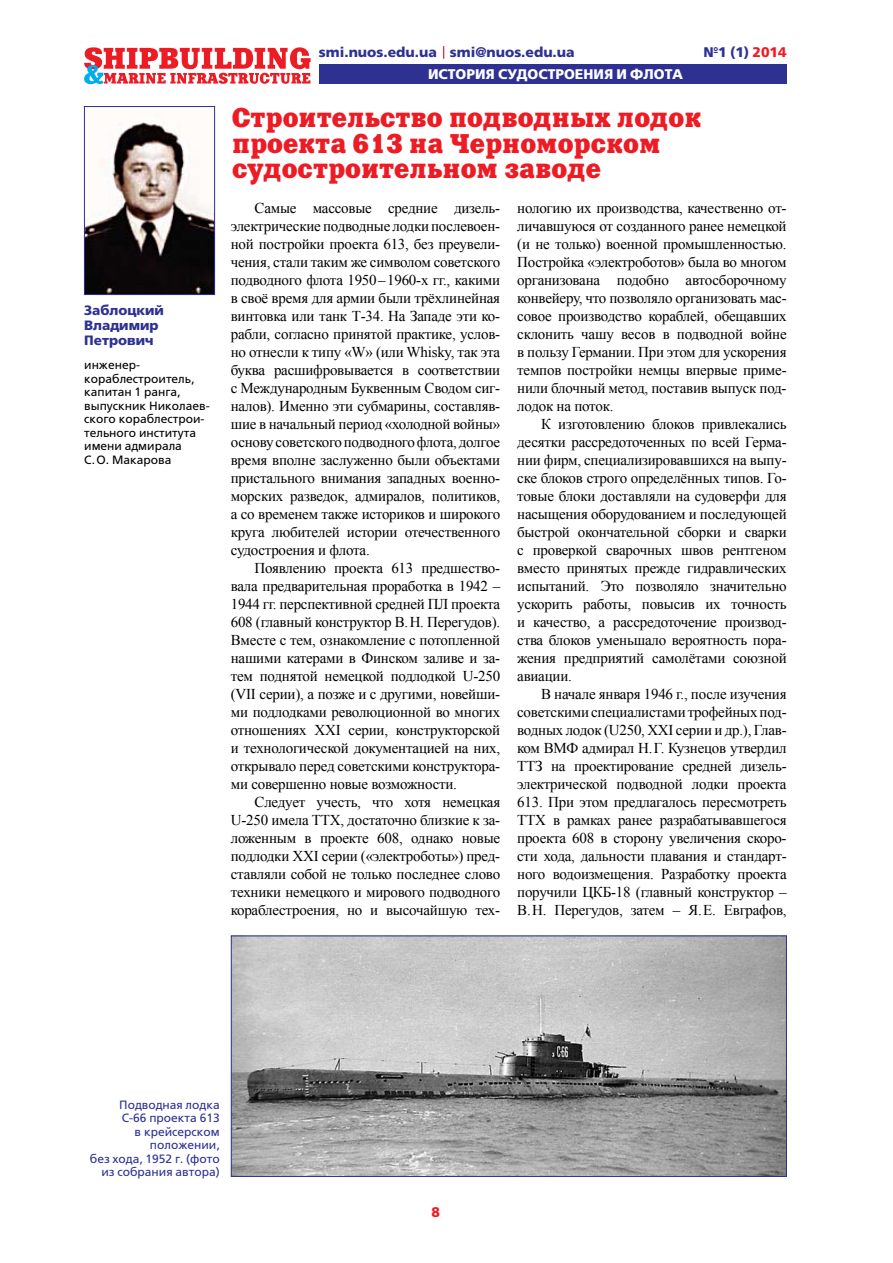
<style>
.page{position:relative;width:893px;height:1263px;background:#fff}
.page>*{position:absolute;margin:0;border:0;box-sizing:border-box;transform-origin:0 0}
.t1{font:27px/25.5px "Xenia C";color:#ed1c24}
.t2{font:15px/18px "Times New Roman";letter-spacing:-.015em;color:#000;text-align:justify}
.t3{font:13.95px "Free Set Bold C";color:#2e3192}
.t4{font:13.95px "Free Set Bold C";color:#fff}
.t5{font:13.95px "Free Set Bold C";color:#ed1c24}
.t6{font:13.5px/15px "Free Set Bold C";color:#2e3192}
.t7{font:12px/13.5px "Free Set C";color:#000}
.t8{font:12px/13.5px "Free Set C";color:#2e3192;text-align:right}
.s1{color:#ed1c24}
</style>
<div class="page">
<svg style="left:84px;top:47px;width:227px;height:38px"></svg>
<div style="left:319px;top:64px;width:468px;height:19px;background:#2e3192"></div>
<svg style="left:443px;top:46px;width:1px;height:13px"></svg>
<img style="left:86px;top:122px;width:127px;height:171px">
<div style="left:84px;top:106px;width:131px;height:189px;border:1px solid #2e3192"></div>
<img style="left:233px;top:937px;width:552px;height:238px">
<div style="left:231px;top:935px;width:556px;height:242px;border:1px solid #2e3192"></div>
<p class="t6" style="left:84px;top:302px;width:81px">Заблоцкий<br>Владимир<br>Петрович</p>
<p class="t7" style="left:84px;top:359px;width:127px">инженер&shy;кораблестроитель, капитан 1 ранга, выпускник Николаев&shy;ского кораблестрои&shy;тельного института имени адмирала<br>С.О. Макарова</p>
<p class="t3" style="left:319px;top:44px;width:257px">smi.nuos.edu.ua smi@nuos.edu.ua</p>
<p class="t3" style="left:703px;top:44px;width:85px">№1 (1) <span class="s1">2014</span></p>
<p class="t4" style="left:428px;top:67px;width:256px">ИСТОРИЯ СУДОСТРОЕНИЯ И ФЛОТА</p>
<h1 class="t1" style="left:232px;top:105px;width:471px">Строительство подводных лодок проекта 613 на Черноморском судостроительном заводе</h1>
<p class="t2" style="left:231px;top:199px;width:271px;text-indent:24px">Самые массовые средние дизель&shy;электрические подводные лодки послевоен&shy;ной постройки проекта 613, без преувели&shy;чения, стали таким же символом советского подводного флота 1950–1960-х гг., какими в своё время для армии были трёхлинейная винтовка или танк Т-34. На Западе эти ко&shy;рабли, согласно принятой практике, услов&shy;но отнесли к типу «W» (или Whisky, так эта буква расшифровывается в соответствии с Международным Буквенным Сводом сиг&shy;налов). Именно эти субмарины, составляв&shy;шие в начальный период «холодной войны» основу советского подводного флота, долгое время вполне заслуженно были объектами пристального внимания западных военно&shy;морских разведок, адмиралов, политиков, а со временем также историков и широкого круга любителей истории отечественного судостроения и флота.</p>
<p class="t2" style="left:231px;top:559px;width:271px;text-indent:24px">Появлению проекта 613 предшество&shy;вала предварительная проработка в 1942 – 1944 гг. перспективной средней ПЛ проекта 608 (главный конструктор В.Н. Перегудов).<br>Вместе с тем, ознакомление с потопленной нашими катерами в Финском заливе и за&shy;тем поднятой немецкой подлодкой U-250 (VII серии), а позже и с другими, новейши&shy;ми подлодками революционной во многих отношениях XXI серии, конструкторской и технологической документацией на них, открывало перед советскими конструктора&shy;ми совершенно новые возможности.</p>
<p class="t2" style="left:231px;top:793px;width:271px;text-indent:24px">Следует учесть, что хотя немецкая U-250 имела ТТХ, достаточно близкие к за&shy;ложенным в проекте 608, однако новые подлодки XXI серии («электроботы») пред&shy;ставляли собой не только последнее слово техники немецкого и мирового подводного кораблестроения, но и высочайшую тех-</p>
<p class="t2" style="left:517px;top:199px;width:271px">нологию их производства, качественно от&shy;личавшуюся от созданного ранее немецкой (и не только) военной промышленностью.<br>Постройка «электроботов» была во многом организована подобно автосборочному конвейеру, что позволяло организовать мас&shy;совое производство кораблей, обещавших склонить чашу весов в подводной войне в пользу Германии. При этом для ускорения темпов постройки немцы впервые приме&shy;нили блочный метод, поставив выпуск под&shy;лодок на поток.</p>
<p class="t2" style="left:517px;top:415px;width:271px;text-indent:24px">К изготовлению блоков привлекались десятки рассредоточенных по всей Герма&shy;нии фирм, специализировавшихся на выпу&shy;ске блоков строго определённых типов. Го&shy;товые блоки доставляли на судоверфи для насыщения оборудованием и последующей быстрой окончательной сборки и сварки с проверкой сварочных швов рентгеном вместо принятых прежде гидравлических испытаний. Это позволяло значительно ускорить работы, повысив их точность и качество, а рассредоточение производ&shy;ства блоков уменьшало вероятность пора&shy;жения предприятий самолётами союзной авиации.</p>
<p class="t2" style="left:517px;top:685px;width:271px;text-indent:24px">В начале января 1946 г., после изучения советскими специалистами трофейных под&shy;водных лодок (U250, XXI серии и др.), Глав&shy;ком ВМФ адмирал Н.Г. Кузнецов утвердил ТТЗ на проектирование средней дизель&shy;электрической подводной лодки проекта 613. При этом предлагалось пересмотреть ТТХ в рамках ранее разрабатывавшегося проекта 608 в сторону увеличения скоро&shy;сти хода, дальности плавания и стандарт&shy;ного водоизмещения. Разработку проекта поручили ЦКБ-18 (главный конструктор – В.Н. Перегудов, затем – Я.Е. Евграфов,</p>
<p class="t8" style="left:90px;top:1098px;width:131px">Подводная лодка<br>С-66 проекта 613<br>в крейсерском положении,<br>без хода, 1952 г. (фото из собрания автора)</p>
<p class="t5" style="left:432px;top:1204px;width:10px">8</p>
</div>
